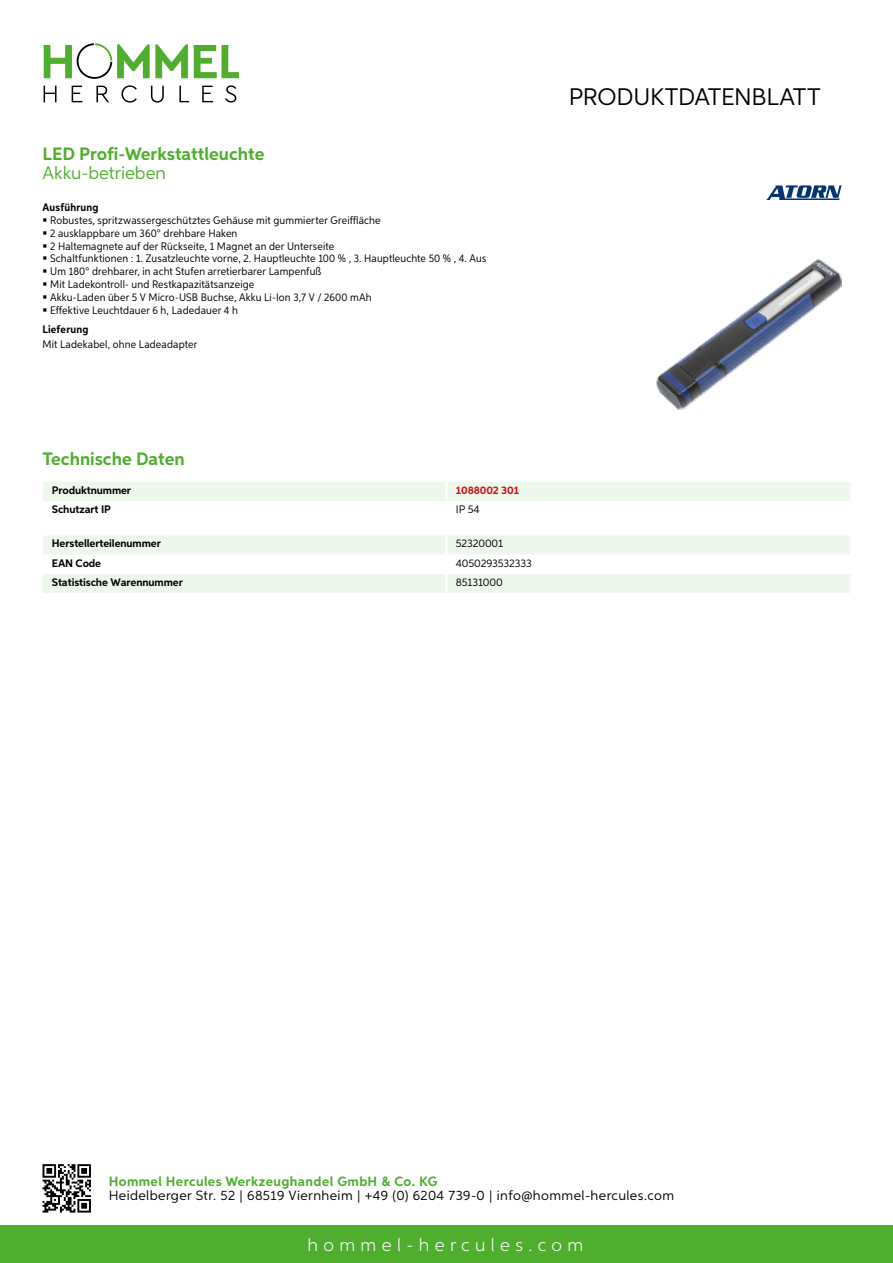
<style>
.page{position:relative;width:893px;height:1263px;background:#fff}
.page>*{position:absolute;margin:0;border:0;box-sizing:border-box;transform-origin:0 0}
.t1{font:24px "Aspira";letter-spacing:-.01em;color:#000}
.t2{font:700 18px "Aspira";color:#50ae2f}
.t3{font:300 18px "Aspira";letter-spacing:.3em;color:#fff}
.t4{font:18px "Aspira";color:#50ae2f}
.t5{font:13.5px "Aspira";letter-spacing:.03em;color:#000}
.t6{font:700 13.5px "Aspira";letter-spacing:.03em;color:#50ae2f}
.t7{font:10.95px/12.8px "Aspira Nar";letter-spacing:.015em;color:#000}
.t8{font:700 10.95px "Aspira";letter-spacing:-.01em;color:#000}
.t9{font:10.95px "Aspira";letter-spacing:-.01em;color:#000}
.t10{font:700 10.95px "Aspira Nar";letter-spacing:.02em;color:#000}
.t11{font:700 10.95px "Aspira";letter-spacing:-.01em;color:#cd1013}
</style>
<div class="page">
<div style="left:0;top:1226px;width:893px;height:37px;background:#50ae2f"></div>
<svg style="left:43px;top:1164px;width:48px;height:48px"></svg>
<svg style="left:194px;top:45px;width:45px;height:33px"></svg>
<svg style="left:44px;top:43px;width:144px;height:36px"></svg>
<svg style="left:44px;top:86px;width:13px;height:16px"></svg>
<svg style="left:72px;top:86px;width:10px;height:16px"></svg>
<svg style="left:96px;top:86px;width:13px;height:16px"></svg>
<svg style="left:121px;top:85px;width:16px;height:18px"></svg>
<svg style="left:151px;top:86px;width:13px;height:17px"></svg>
<svg style="left:179px;top:86px;width:10px;height:16px"></svg>
<svg style="left:202px;top:86px;width:11px;height:16px"></svg>
<svg style="left:225px;top:85px;width:11px;height:18px"></svg>
<div style="left:43px;top:482px;width:807px;height:19px;background:#eef7eb"></div>
<svg style="left:43px;top:536px;width:807px;height:57px"></svg>
<hr style="left:445px;top:574px;width:3px;height:19px;background:#fff">
<img style="left:656px;top:259px;width:186px;height:150px">
<svg style="left:766px;top:185px;width:76px;height:15px"></svg>
<h2 class="t2" style="left:43px;top:142px;width:223px">LED Profi-Werkstattleuchte</h2>
<h2 class="t4" style="left:43px;top:162px;width:125px">Akku-betrieben</h2>
<p class="t10" style="left:43px;top:201px;width:58px">Ausführung</p>
<p class="t7" style="left:50px;top:214px;width:438px">Robustes, spritzwassergeschütztes Gehäuse mit gummierter Greiffläche<br>2 ausklappbare um 360° drehbare Haken<br>2 Haltemagnete auf der Rückseite, 1 Magnet an der Unterseite<br>Schaltfunktionen : 1. Zusatzleuchte vorne, 2. Hauptleuchte 100 % , 3. Hauptleuchte 50 % , 4. Aus Um 180° drehbarer, in acht Stufen arretierbarer Lampenfuß<br>Mit Ladekontroll- und Restkapazitätsanzeige<br>Akku-Laden über 5 V Micro-USB Buchse, Akku Li-Ion 3,7 V / 2600 mAh<br>Effektive Leuchtdauer 6 h, Ladedauer 4 h</p>
<p class="t10" style="left:43px;top:322px;width:47px">Lieferung</p>
<p class="t7" style="left:43px;top:338px;width:156px">Mit Ladekabel, ohne Ladeadapter</p>
<h1 class="t1" style="left:569px;top:82px;width:253px">Produktdatenblatt</h1>
<h2 class="t2" style="left:43px;top:448px;width:144px">Technische Daten</h2>
<p class="t8" style="left:52px;top:483px;width:81px">Produktnummer</p>
<p class="t11" style="left:456px;top:483px;width:65px">1088002 301</p>
<p class="t8" style="left:52px;top:502px;width:60px">Schutzart IP</p>
<p class="t9" style="left:456px;top:502px;width:25px">IP 54</p>
<p class="t8" style="left:52px;top:537px;width:111px">Herstellerteilenummer</p>
<p class="t9" style="left:456px;top:537px;width:49px">52320001</p>
<p class="t8" style="left:52px;top:556px;width:51px">EAN Code</p>
<p class="t9" style="left:456px;top:556px;width:77px">4050293532333</p>
<p class="t8" style="left:52px;top:575px;width:132px">Statistische Warennummer</p>
<p class="t9" style="left:456px;top:575px;width:48px">85131000</p>
<p class="t6" style="left:109px;top:1172px;width:330px">Hommel Hercules Werkzeughandel GmbH &amp; Co. KG</p>
<p class="t5" style="left:109px;top:1187px;width:567px">Heidelberger Str. 52 | 68519 Viernheim | +49 (0) 6204 739-0 | info@hommel-hercules.com</p>
<h2 class="t3" style="left:307px;top:1234px;width:277px">hommel-hercules.com</h2>
</div>
